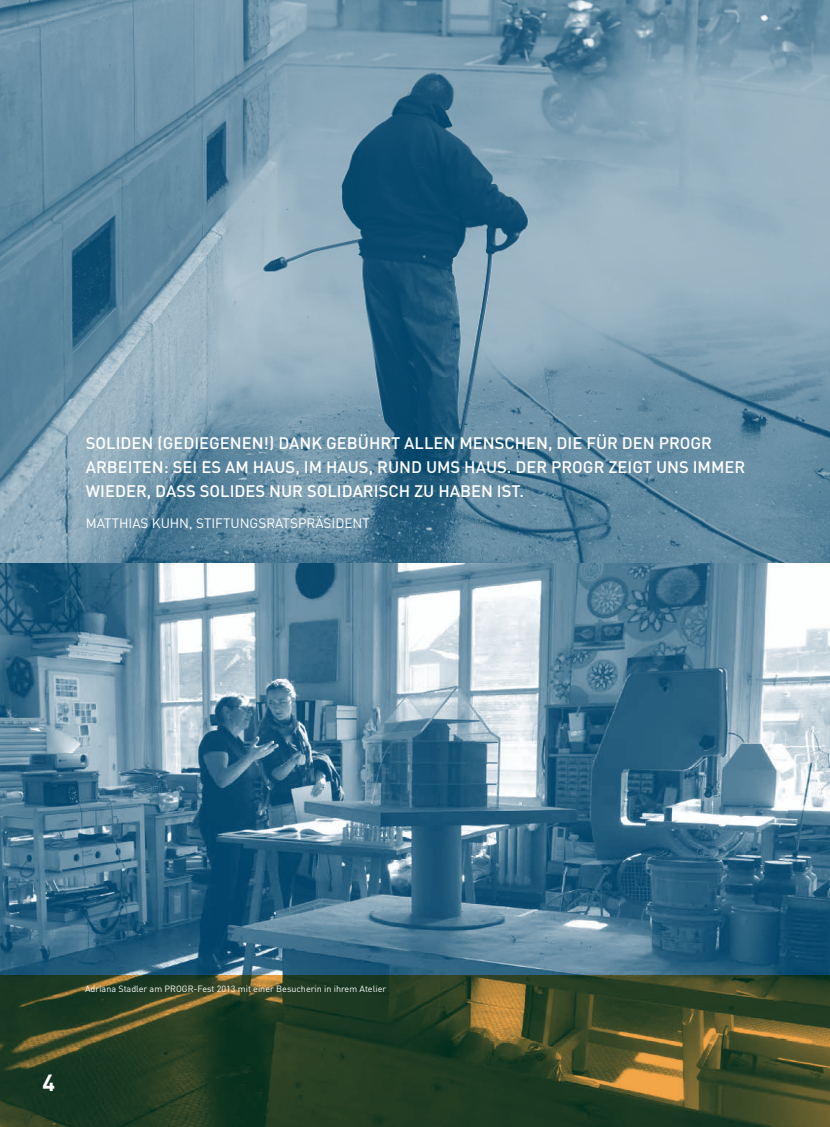
<style>
.page{position:relative;width:830px;height:1127px;background:#fff}
.page>*{position:absolute;margin:0;border:0;box-sizing:border-box;transform-origin:0 0}
.t1{font:700 23.1px "DINOT";color:#fff}
.t2{font:500 16.5px/24px "DINOT";color:#fff}
.t3{font:13.5px "DINOT";color:#fff}
.t4{font:9px "DINOT";color:#fff}
</style>
<div class="page">
<img style="left:0;top:0;width:829px;height:975px">
<svg style="left:0;top:975px;width:829px;height:152px;background:#344526"></svg>
<p class="t2" style="left:86px;top:430px;width:660px">SOLIDEN (GEDIEGENEN!) DANK GEBÜHRT ALLEN MENSCHEN, DIE FÜR DEN PROGR<br>ARBEITEN: SEI ES AM HAUS, IM HAUS, RUND UMS HAUS. DER PROGR ZEIGT UNS IMMER<br>WIEDER, DASS SOLIDES NUR SOLIDARISCH ZU HABEN IST.</p>
<p class="t3" style="left:86px;top:515px;width:285px">MATTHIAS KUHN, STIFTUNGSRATSPRÄSIDENT</p>
<p class="t4" style="left:85px;top:983px;width:302px">Adriana Stadler am PROGR-Fest 2013 mit einer Besucherin in ihrem Atelier</p>
<h1 class="t1" style="left:43px;top:1067px;width:14px">4</h1>
</div>
